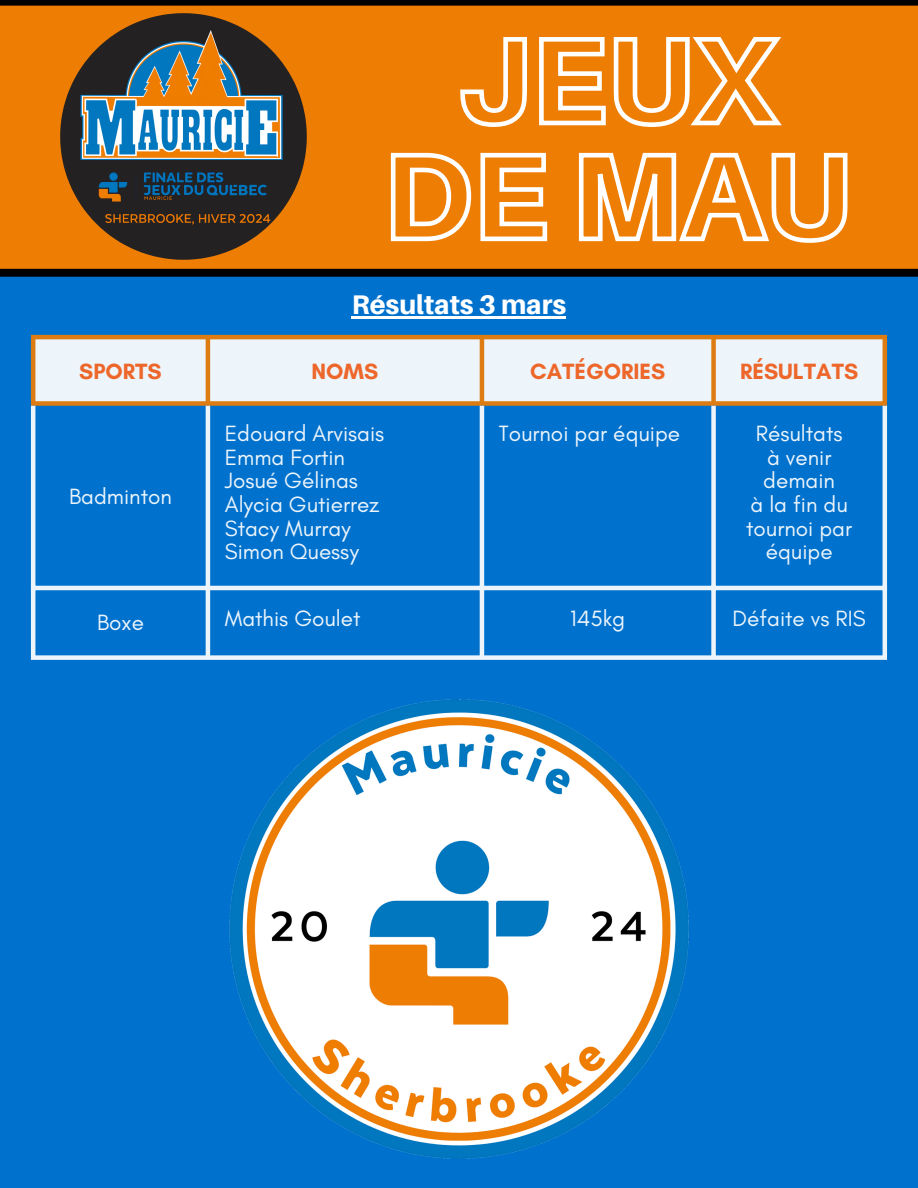
<style>
.page{position:relative;width:918px;height:1188px;background:#0072ce}
.page>*{position:absolute;margin:0;border:0;box-sizing:border-box;transform-origin:0 0}
.t1{font:800 27px "Aileron";color:#fff}
.t2{font:22.5px/23.7px "Glacial Indifference";color:#fff}
.t3{font:700 22.5px "Glacial Indifference";color:#ff671f}
</style>
<div class="page">
<div style="left:0;top:0;width:918px;height:274px;background:#ee7d04"></div>
<svg style="left:60px;top:103px;width:247px;height:157px"></svg>
<div style="left:0;top:269px;width:918px;height:8px;background:#000"></div>
<div style="left:0;top:0;width:918px;height:6px;background:#000"></div>
<div style="left:35px;top:339px;width:848px;height:62px;background:#edf5fb"></div>
<hr style="left:31px;top:339px;width:4px;height:62px;background:#dd7c12">
<hr style="left:206px;top:339px;width:4px;height:62px;background:#dd7c12">
<hr style="left:480px;top:339px;width:4px;height:62px;background:#dd7c12">
<div style="left:711px;top:339px;width:5px;height:62px;background:#dd7c12"></div>
<hr style="left:883px;top:339px;width:4px;height:62px;background:#dd7c12">
<hr style="left:31px;top:335px;width:856px;height:4px;background:#dd7c12">
<div style="left:31px;top:401px;width:856px;height:5px;background:#dd7c12"></div>
<hr style="left:31px;top:406px;width:4px;height:249px;background:#edf5fb">
<hr style="left:206px;top:406px;width:4px;height:249px;background:#edf5fb">
<hr style="left:480px;top:406px;width:4px;height:249px;background:#edf5fb">
<div style="left:711px;top:406px;width:5px;height:249px;background:#edf5fb"></div>
<hr style="left:883px;top:406px;width:4px;height:249px;background:#edf5fb">
<hr style="left:31px;top:586px;width:856px;height:4px;background:#edf5fb">
<div style="left:31px;top:655px;width:856px;height:5px;background:#edf5fb"></div>
<img style="left:65px;top:13px;width:237px;height:236px">
<img style="left:229px;top:699px;width:460px;height:460px">
<svg style="left:460px;top:37px;width:322px;height:76px"></svg>
<svg style="left:390px;top:113px;width:458px;height:130px"></svg>
<hr style="left:352px;top:316px;width:214px;height:2px;background:#fff">
<p class="t1" style="left:352px;top:288px;width:216px">Résultats 3 mars</p>
<p class="t3" style="left:79px;top:357px;width:84px">SPORTS</p>
<p class="t3" style="left:312px;top:357px;width:68px">NOMS</p>
<p class="t3" style="left:530px;top:357px;width:137px">CATÉGORIES</p>
<p class="t3" style="left:740px;top:357px;width:120px">RÉSULTATS</p>
<p class="t2" style="left:69px;top:484px;width:104px">Badminton</p>
<p class="t2" style="left:225px;top:421px;width:161px">Edouard Arvisais<br>Emma Fortin<br>Josué Gélinas<br>Alycia Gutierrez<br>Stacy Murray<br>Simon Quessy</p>
<p class="t2" style="left:499px;top:421px;width:183px">Tournoi par équipe</p>
<p class="t2" style="left:746px;top:421px;width:107px;text-align:center">Résultats<br>à venir demain<br>à la fin du tournoi par équipe</p>
<p class="t2" style="left:97px;top:610px;width:48px">Boxe</p>
<p class="t2" style="left:225px;top:606px;width:137px">Mathis Goulet</p>
<p class="t2" style="left:570px;top:606px;width:56px">145kg</p>
<p class="t2" style="left:733px;top:606px;width:135px">Défaite vs RIS</p>
</div>
